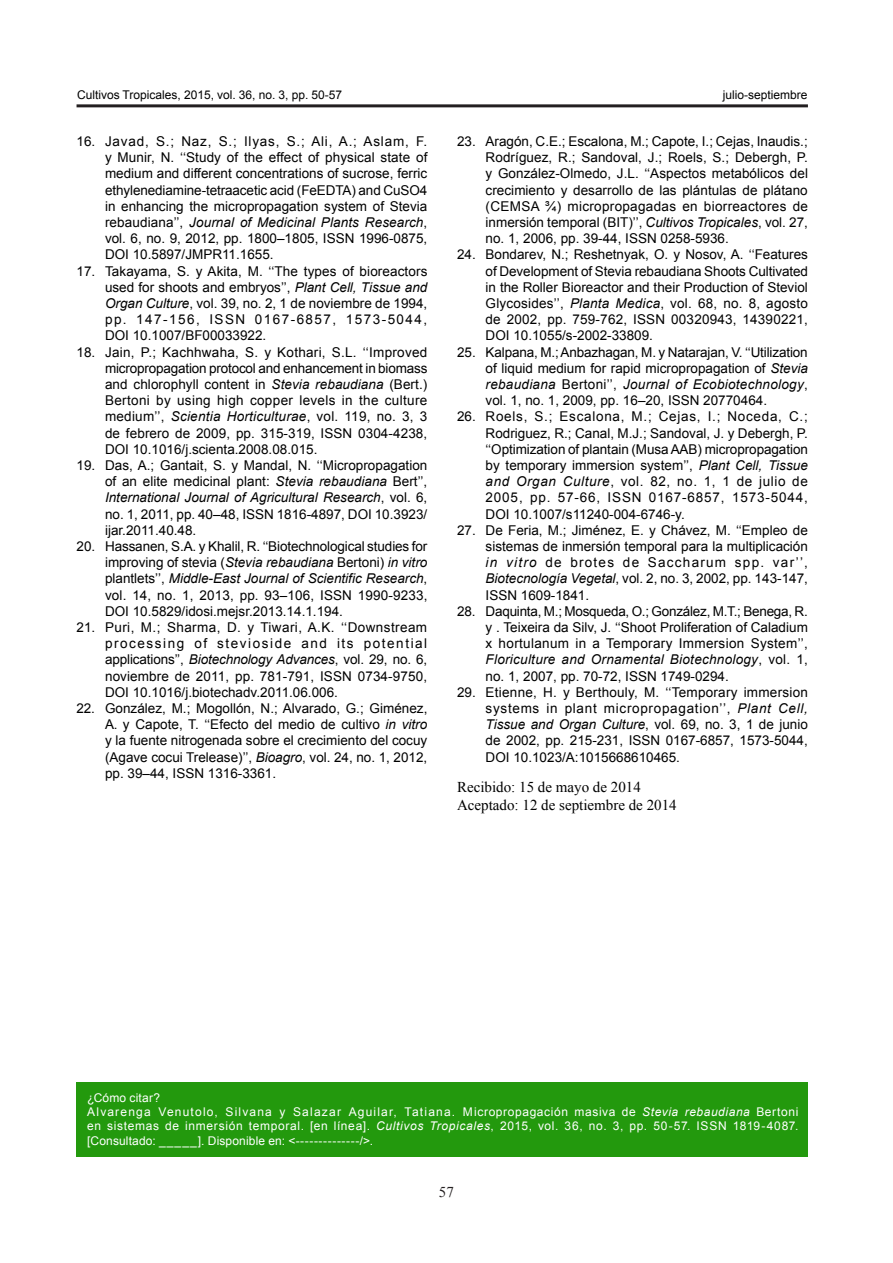
<style>
.page{position:relative;width:893px;height:1263px;background:#fff}
.page>*{position:absolute;margin:0;border:0;box-sizing:border-box;transform-origin:0 0}
.fecha{font:15px/18px "Times New Roman";color:#000}
.t1{font:15px "Times New Roman";color:#231f20}
.t2{font:13.5px/16.2px "Arial";color:#000;text-align:justify}
.notapiefinal{font:12px/14.4px "Arial";letter-spacing:.02em;color:#fff;text-align:justify}
.cabezal{font:12px "Arial";color:#000}
.s1{font-style:italic}
</style>
<div class="page">
<div style="left:77px;top:1082px;width:731px;height:75px;background:#23990d"></div>
<hr style="left:77px;top:104px;width:731px;height:3px;background:#231f20">
<p class="cabezal" style="left:77px;top:87px;width:267px">Cultivos Tropicales, 2015, vol. 36, no. 3, pp. 50-57</p>
<p class="cabezal" style="left:723px;top:87px;width:86px">julio-septiembre</p>
<p class="t2" style="left:105px;top:133px;width:324px;text-indent:-28px">16. Javad, S.; Naz, S.; Ilyas, S.; Ali, A.; Aslam, F. y Munir, N. ‘‘Study of the effect of physical state of medium and different concentrations of sucrose, ferric ethylenediamine-tetraacetic acid (FeEDTA) and CuSO4 in enhancing the micropropagation system of Stevia rebaudiana’’, <span class="s1">Journal of Medicinal Plants Research</span>, vol. 6, no. 9, 2012, pp. 1800–1805, ISSN 1996-0875, DOI 10.5897/JMPR11.1655.</p>
<p class="t2" style="left:105px;top:263px;width:324px;text-indent:-28px">17. Takayama, S. y Akita, M. ‘‘The types of bioreactors used for shoots and embryos’’, <span class="s1">Plant Cell, Tissue and Organ Culture</span>, vol. 39, no. 2, 1 de noviembre de 1994, pp. 147-156, ISSN 0167-6857, 1573-5044, DOI 10.1007/BF00033922.</p>
<p class="t2" style="left:105px;top:344px;width:324px;text-indent:-28px">18. Jain, P.; Kachhwaha, S. y Kothari, S.L. ‘‘Improved micropropagation protocol and enhancement in biomass and chlorophyll content in <span class="s1">Stevia rebaudiana</span> (Bert.)<br>Bertoni by using high copper levels in the culture medium’’, <span class="s1">Scientia Horticulturae</span>, vol. 119, no. 3, 3 de febrero de 2009, pp. 315-319, ISSN 0304-4238, DOI 10.1016/j.scienta.2008.08.015.</p>
<p class="t2" style="left:105px;top:457px;width:324px;text-indent:-28px">19. Das, A.; Gantait, S. y Mandal, N. ‘‘Micropropagation of an elite medicinal plant: <span class="s1">Stevia rebaudiana</span> Bert’’, <span class="s1">International Journal of Agricultural Research</span>, vol. 6, no. 1, 2011, pp. 40–48, ISSN 1816-4897, DOI 10.3923/ ijar.2011.40.48.</p>
<p class="t2" style="left:105px;top:538px;width:324px;text-indent:-28px">20. Hassanen, S.A. y Khalil, R. ‘‘Biotechnological studies for improving of stevia (<span class="s1">Stevia rebaudiana</span> Bertoni) <span class="s1">in vitro </span>plantlets’’, <span class="s1">Middle-East Journal of Scientific Research</span>, vol. 14, no. 1, 2013, pp. 93–106, ISSN 1990-9233, DOI 10.5829/idosi.mejsr.2013.14.1.194.</p>
<p class="t2" style="left:105px;top:619px;width:324px;text-indent:-28px">21. Puri, M.; Sharma, D. y Tiwari, A.K. ‘‘Downstream processing of stevioside and its potential applications’’, <span class="s1">Biotechnology Advances</span>, vol. 29, no. 6, noviembre de 2011, pp. 781-791, ISSN 0734-9750, DOI 10.1016/j.biotechadv.2011.06.006.</p>
<p class="t2" style="left:105px;top:700px;width:324px;text-indent:-28px">22. González, M.; Mogollón, N.; Alvarado, G.; Giménez, A. y Capote, T. ‘‘Efecto del medio de cultivo <span class="s1">in vitro </span>y la fuente nitrogenada sobre el crecimiento del cocuy (Agave cocui Trelease)’’, <span class="s1">Bioagro</span>, vol. 24, no. 1, 2012, pp. 39–44, ISSN 1316-3361.</p>
<p class="t2" style="left:486px;top:133px;width:324px;text-indent:-28px">23. Aragón, C.E.; Escalona, M.; Capote, I.; Cejas, Inaudis.; Rodríguez, R.; Sandoval, J.; Roels, S.; Debergh, P. y González-Olmedo, J.L. ‘‘Aspectos metabólicos del crecimiento y desarrollo de las plántulas de plátano (CEMSA ¾) micropropagadas en biorreactores de inmersión temporal (BIT)’’, <span class="s1">Cultivos Tropicales</span>, vol. 27, no. 1, 2006, pp. 39-44, ISSN 0258-5936.</p>
<p class="t2" style="left:486px;top:247px;width:324px;text-indent:-28px">24. Bondarev, N.; Reshetnyak, O. y Nosov, A. ‘‘Features of Development of Stevia rebaudiana Shoots Cultivated in the Roller Bioreactor and their Production of Steviol Glycosides’’, <span class="s1">Planta Medica</span>, vol. 68, no. 8, agosto de 2002, pp. 759-762, ISSN 00320943, 14390221, DOI 10.1055/s-2002-33809.</p>
<p class="t2" style="left:486px;top:344px;width:324px;text-indent:-28px">25. Kalpana, M.; Anbazhagan, M. y Natarajan, V. ‘‘Utilization of liquid medium for rapid micropropagation of <span class="s1">Stevia rebaudiana</span> Bertoni’’, <span class="s1">Journal of Ecobiotechnology</span>, vol. 1, no. 1, 2009, pp. 16–20, ISSN 20770464.</p>
<p class="t2" style="left:486px;top:409px;width:324px;text-indent:-28px">26. Roels, S.; Escalona, M.; Cejas, I.; Noceda, C.; Rodriguez, R.; Canal, M.J.; Sandoval, J. y Debergh, P. ‘‘Optimization of plantain (Musa AAB) micropropagation by temporary immersion system’’, <span class="s1">Plant Cell, Tissue and Organ Culture</span>, vol. 82, no. 1, 1 de julio de 2005, pp. 57-66, ISSN 0167-6857, 1573-5044, DOI 10.1007/s11240-004-6746-y.</p>
<p class="t2" style="left:486px;top:522px;width:324px;text-indent:-28px">27. De Feria, M.; Jiménez, E. y Chávez, M. ‘‘Empleo de sistemas de inmersión temporal para la multiplicación <span class="s1">in vitro</span> de brotes de Saccharum spp. var’’, <span class="s1">Biotecnología Vegetal</span>, vol. 2, no. 3, 2002, pp. 143-147, ISSN 1609-1841.</p>
<p class="t2" style="left:486px;top:603px;width:324px;text-indent:-28px">28. Daquinta, M.; Mosqueda, O.; González, M.T.; Benega, R. y . Teixeira da Silv, J. ‘‘Shoot Proliferation of Caladium x hortulanum in a Temporary Immersion System’’, <span class="s1">Floriculture and Ornamental Biotechnology</span>, vol. 1, no. 1, 2007, pp. 70-72, ISSN 1749-0294.</p>
<p class="t2" style="left:486px;top:684px;width:324px;text-indent:-28px">29. Etienne, H. y Berthouly, M. ‘‘Temporary immersion systems in plant micropropagation’’, <span class="s1">Plant Cell, Tissue and Organ Culture</span>, vol. 69, no. 3, 1 de junio de 2002, pp. 215-231, ISSN 0167-6857, 1573-5044, DOI 10.1023/A:1015668610465.</p>
<p class="fecha" style="left:457px;top:778px;width:221px">Recibido: 15 de mayo de 2014<br>Aceptado: 12 de septiembre de 2014</p>
<p class="notapiefinal" style="left:87px;top:1090px;width:74px">¿Cómo citar?</p>
<p class="notapiefinal" style="left:87px;top:1105px;width:713px">Alvarenga Venutolo, Silvana y Salazar Aguilar, Tatiana. Micropropagación masiva de <span class="s1">Stevia rebaudiana</span> Bertoni en sistemas de inmersión temporal. [en línea]. <span class="s1">Cultivos Tropicales</span>, 2015, vol. 36, no. 3, pp. 50-57. ISSN 1819-4087. [Consultado: _____]. Disponible en: &lt;--------------/&gt;.</p>
<p class="t1" style="left:439px;top:1182px;width:16px">57</p>
</div>
